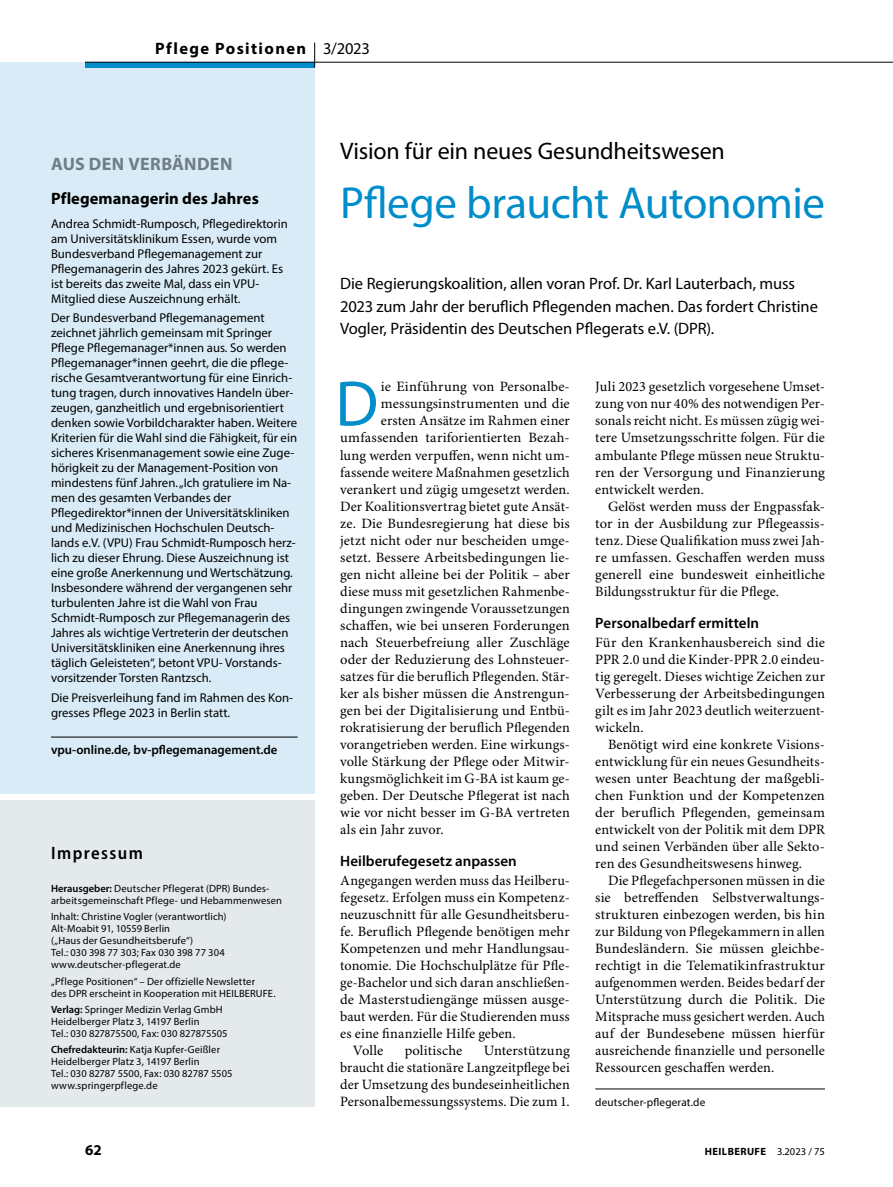
<style>
.page{position:relative;width:893px;height:1187px;background:#fff}
.page>*{position:absolute;margin:0;border:0;box-sizing:border-box;transform-origin:0 0}
.NoXML_Para_Kasten{font:64.65px "Myriad Pro";color:#008dca}
.NoXML_Para_Kasten-2{font:45px "Myriad Pro";letter-spacing:-.01em;color:#008dca}
.NoXML_Para_Kasten-3{font:24px "Myriad Pro";letter-spacing:-.01em;color:#000}
.t1{font:700 18px "Myriad Pro";letter-spacing:.02em;color:#707e85}
.Title_x{font:600 semi-condensed 18px "Myriad Pro";letter-spacing:.08em;color:#000}
.NoXML_Para_Kasten-4{font:16.5px/22.5px "Myriad Pro";letter-spacing:-.005em;color:#000}
.t2{font:700 16.5px "Myriad Pro";letter-spacing:.005em;color:#000}
.t3{font:700 16.5px "Myriad Pro";letter-spacing:.08em;color:#000}
.NoXML_Para_Indent{font:600 15px "Myriad Pro";letter-spacing:.005em;color:#000}
.t4{font:700 15px "Myriad Pro";color:#000}
.NoXML_Para_Initial_E{font:14.25px/17px "Minion Pro";letter-spacing:.005em;color:#000;text-align:justify}
.NoXML_Para_Indent-2{font:14.25px/17px "Minion Pro";letter-spacing:.005em;color:#000;text-align:justify}
.NoXML_Para_Kasten-5{font:14.25px/17px "Minion Pro";letter-spacing:.005em;color:#000;text-align:right}
.NoXML_Author_Portrai{font:14.25px "Minion Pro";letter-spacing:.005em;color:#000}
.NoXML_Source_Kasten{font:14.25px/17px "Minion Pro";letter-spacing:.01em;color:#000}
.NoXML_Author_Appendi{font:14.25px "Minion Pro";letter-spacing:.01em;color:#000}
.NoXML_SuperTitle_Edi{font:14.25px "Minion Pro";letter-spacing:.01em;color:#000}
.t5{font:12.75px/15px "Myriad Pro";color:#000}
.t6{font:600 12.75px "Myriad Pro";color:#000}
.t7{font:11.25px "Myriad Pro";letter-spacing:.015em;color:#000}
.NoXML_Para_Kasten-6{font:10.5px/12px "Myriad Pro";letter-spacing:.015em;color:#000}
.NoXML_Heading_Kasten{font:10.5px "Myriad Pro";letter-spacing:.015em;color:#000}
.t8{font:700 10.5px "Myriad Pro";letter-spacing:.04em;color:#000}
.s1{font-weight:400}
.s2{font-weight:600}
</style>
<div class="page">
<div style="left:0;top:62px;width:315px;height:731px;background:#d8ebf6"></div>
<div style="left:0;top:799px;width:315px;height:307px;background:#e4e9ec"></div>
<hr style="left:595px;top:1088px;width:230px;height:1px;background:#000">
<hr style="left:51px;top:736px;width:247px;height:1px;background:#000">
<div style="left:85px;top:62px;width:230px;height:5px;background:#008dca"></div>
<hr style="left:85px;top:62px;width:230px;height:1px;background:#000">
<hr style="left:315px;top:62px;width:578px;height:1px;background:#000">
<svg style="left:314px;top:43px;width:1px;height:24px"></svg>
<p class="t3" style="left:155px;top:37px;width:216px">Pflege Positionen <span class="s1">3/2023</span></p>
<p class="t1" style="left:51px;top:152px;width:183px">AUS DEN VERBÄNDEN</p>
<p class="t2" style="left:51px;top:188px;width:209px">Pflegemanagerin des Jahres</p>
<p class="t5" style="left:51px;top:216px;width:238px">Andrea Schmidt-Rumposch, Pflegedirektorin am Universitätsklinikum Essen, wurde vom Bundesverband Pflegemanagement zur Pflegemanagerin des Jahres 2023 gekürt. Es ist bereits das zweite Mal, dass ein VPU-Mitglied diese Auszeichnung erhält.</p>
<p class="t5" style="left:51px;top:310px;width:248px">Der Bundesverband Pflegemanagement zeichnet jährlich gemeinsam mit Springer Pflege Pflegemanager*innen aus. So werden Pflegemanager*innen geehrt, die die pflege&shy;rische Gesamtverantwortung für eine Einrich&shy;tung tragen, durch innovatives Handeln über&shy;zeugen, ganzheitlich und ergebnisorientiert denken sowie Vorbildcharakter haben. Weitere Kriterien für die Wahl sind die Fähigkeit, für ein sicheres Krisenmanagement sowie eine Zuge&shy;hörigkeit zu der Management-Position von mindestens fünf Jahren. „Ich gratuliere im Na&shy;men des gesamten Verbandes der Pflegedirektor*innen der Universitätskliniken und Medizinischen Hochschulen Deutsch&shy;lands e.V. (VPU) Frau Schmidt-Rumposch herz&shy;lich zu dieser Ehrung. Diese Auszeichnung ist eine große Anerkennung und Wertschätzung.<br>Insbesondere während der vergangenen sehr turbulenten Jahre ist die Wahl von Frau Schmidt-Rumposch zur Pflegemanagerin des Jahres als wichtige Vertreterin der deutschen Universitätskliniken eine Anerkennung ihres täglich Geleisteten“, betont VPU- Vorstands&shy;vorsitzender Torsten Rantzsch.</p>
<p class="t5" style="left:51px;top:689px;width:244px">Die Preisverleihung fand im Rahmen des Kon&shy;gresses Pflege 2023 in Berlin statt.</p>
<p class="t6" style="left:51px;top:741px;width:228px">vpu-online.de, bv-pflegemanagement.de</p>
<p class="Title_x" style="left:51px;top:842px;width:94px">Impressum</p>
<p class="NoXML_Para_Kasten-6" style="left:51px;top:882px;width:220px"><span class="s2">Herausgeber:</span> Deutscher Pflegerat (DPR) Bundes-</p>
<p class="NoXML_Heading_Kasten" style="left:51px;top:894px;width:232px">arbeitsgemeinschaft Pflege- und Hebammenwesen</p>
<p class="NoXML_Para_Kasten-6" style="left:51px;top:910px;width:177px">Inhalt: Christine Vogler (verantwortlich)<br>Alt-Moabit 91, 10559 Berlin<br>(„Haus der Gesundheitsberufe“)<br>Tel.: 030 398 77 303; Fax 030 398 77 304</p>
<p class="NoXML_Para_Kasten-6" style="left:51px;top:956px;width:206px;line-height:16.2px">www.deutscher-pflegerat.de<br>„Pflege Positionen“ – Der offizielle Newsletter</p>
<p class="NoXML_Para_Kasten-6" style="left:51px;top:984px;width:226px;line-height:16.2px">des DPR erscheint in Kooperation mit HEILBERUFE.<br><span class="s2">Verlag:</span> Springer Medizin Verlag GmbH</p>
<p class="NoXML_Para_Kasten-6" style="left:51px;top:1015px;width:178px">Heidelberger Platz 3, 14197 Berlin<br>Tel.: 030 827875500, Fax: 030 827875505</p>
<p class="NoXML_Para_Kasten-6" style="left:51px;top:1043px;width:171px"><span class="s2">Chefredakteurin:</span> Katja Kupfer-Geißler</p>
<p class="NoXML_Para_Kasten-6" style="left:51px;top:1055px;width:183px">Heidelberger Platz 3, 14197 Berlin<br>Tel.: 030 82787 5500, Fax: 030 82787 5505</p>
<p class="NoXML_Para_Kasten-6" style="left:51px;top:1079px;width:108px">www.springerpflege.de</p>
<p class="NoXML_Para_Kasten-3" style="left:340px;top:136px;width:386px">Vision für ein neues Gesundheitswesen</p>
<p class="NoXML_Para_Kasten-2" style="left:340px;top:175px;width:486px">Pflege braucht Autonomie</p>
<p class="NoXML_Para_Kasten-4" style="left:340px;top:272px;width:479px">Die Regierungskoalition, allen voran Prof. Dr. Karl Lauterbach, muss<br>2023 zum Jahr der beruflich Pflegenden machen. Das fordert Christine<br>Vogler, Präsidentin des Deutschen Pflegerats e.V. (DPR).</p>
<p class="NoXML_Para_Kasten-5" style="left:340px;top:379px;width:231px">ie Einführung von Personalbe&shy;messungsinstrumenten und die<br>ersten Ansätze im Rahmen einer umfassenden tariforientierten Bezah&shy;lung werden verpuffen, wenn nicht um&shy;fassende weitere Maßnahmen gesetzlich verankert und zügig umgesetzt werden.<br>Der Koalitionsvertrag bietet gute Ansät&shy;ze. Die Bundesregierung hat diese bis jetzt nicht oder nur bescheiden umge-</p>
<p class="NoXML_Source_Kasten" style="left:340px;top:549px;width:231px">setzt. Bessere Arbeitsbedingungen lie&shy;gen nicht alleine bei der Politik – aber</p>
<p class="NoXML_SuperTitle_Edi" style="left:340px;top:582px;width:231px">diese muss mit gesetzlichen Rahmenbe-</p>
<p class="NoXML_Para_Initial_E" style="left:340px;top:600px;width:231px">dingungen zwingende Voraussetzungen schaffen, wie bei unseren Forderungen nach Steuerbefreiung aller Zuschläge oder der Reduzierung des Lohnsteuer&shy;satzes für die beruflich Pflegenden. Stär&shy;ker als bisher müssen die Anstrengun&shy;gen bei der Digitalisierung und Entbü&shy;rokratisierung der beruflich Pflegenden vorangetrieben werden. Eine wirkungs&shy;volle Stärkung der Pflege oder Mitwir&shy;kungsmöglichkeit im G-BA ist kaum ge-</p>
<p class="NoXML_Para_Indent-2" style="left:340px;top:787px;width:231px">geben. Der Deutsche Pflegerat ist nach wie vor nicht besser im G-BA vertreten als ein Jahr zuvor.</p>
<p class="NoXML_Para_Indent" style="left:340px;top:851px;width:178px">Heilberufegesetz anpassen</p>
<p class="NoXML_Para_Indent-2" style="left:340px;top:872px;width:231px">Angegangen werden muss das Heilberu&shy;fegesetz. Erfolgen muss ein Kompetenz-</p>
<p class="NoXML_Para_Indent-2" style="left:340px;top:906px;width:231px">neuzuschnitt für alle Gesundheitsberu&shy;fe. Beruflich Pflegende benötigen mehr Kompetenzen und mehr Handlungsau-</p>
<p class="NoXML_Para_Indent-2" style="left:340px;top:957px;width:231px">tonomie. Die Hochschulplätze für Pfle&shy;ge-Bachelor und sich daran anschließen&shy;de Masterstudiengänge müssen ausge-</p>
<p class="NoXML_Para_Indent-2" style="left:340px;top:1008px;width:231px">baut werden. Für die Studierenden muss</p>
<p class="NoXML_Para_Indent-2" style="left:340px;top:1025px;width:177px">es eine finanzielle Hilfe geben.</p>
<p class="NoXML_Para_Indent-2" style="left:353px;top:1042px;width:32px">Volle</p>
<p class="NoXML_Para_Indent-2" style="left:405px;top:1042px;width:59px">politische</p>
<p class="NoXML_Para_Kasten" style="left:335px;top:364px;width:45px">D</p>
<p class="NoXML_Para_Indent-2" style="left:340px;top:1042px;width:231px;text-align:right">Unterstützung<br>braucht die stationäre Langzeitpflege bei</p>
<p class="NoXML_Author_Portrai" style="left:340px;top:1075px;width:231px">der Umsetzung des bundeseinheitlichen</p>
<p class="NoXML_Author_Appendi" style="left:340px;top:1092px;width:231px">Personalbemessungssystems. Die zum 1.</p>
<p class="NoXML_Author_Portrai" style="left:595px;top:378px;width:231px">Juli 2023 gesetzlich vorgesehene Umset-</p>
<p class="NoXML_Para_Initial_E" style="left:595px;top:396px;width:231px">zung von nur 40% des notwendigen Per&shy;sonals reicht nicht. Es müssen zügig wei&shy;tere Umsetzungsschritte folgen. Für die ambulante Pflege müssen neue Struktu&shy;ren der Versorgung und Finanzierung entwickelt werden.</p>
<p class="NoXML_Para_Initial_E" style="left:595px;top:498px;width:231px;text-indent:13px">Gelöst werden muss der Engpassfak&shy;tor in der Ausbildung zur Pflegeassis&shy;tenz. Diese Qualifikation muss zwei Jah&shy;re umfassen. Geschaffen werden muss generell eine bundesweit einheitliche Bildungsstruktur für die Pflege.</p>
<p class="NoXML_Para_Indent" style="left:595px;top:613px;width:165px">Personalbedarf ermitteln</p>
<p class="NoXML_Para_Initial_E" style="left:595px;top:634px;width:231px">Für den Krankenhausbereich sind die PPR 2.0 und die Kinder-PPR 2.0 eindeu&shy;tig geregelt. Dieses wichtige Zeichen zur Verbesserung der Arbeitsbedingungen gilt es im Jahr 2023 deutlich weiterzuent&shy;wickeln.</p>
<p class="NoXML_Para_Initial_E" style="left:595px;top:736px;width:231px;text-indent:13px">Benötigt wird eine konkrete Visions&shy;entwicklung für ein neues Gesundheits&shy;wesen unter Beachtung der maßgebli&shy;chen Funktion und der Kompetenzen der beruflich Pflegenden, gemeinsam entwickelt von der Politik mit dem DPR und seinen Verbänden über alle Sekto&shy;ren des Gesundheitswesens hinweg.</p>
<p class="NoXML_Para_Initial_E" style="left:595px;top:872px;width:231px;text-indent:13px">Die Pflegefachpersonen müssen in die sie betreffenden Selbstverwaltungs&shy;strukturen einbezogen werden, bis hin zur Bildung von Pflegekammern in allen Bundesländern. Sie müssen gleichbe&shy;rechtigt in die Telematikinfrastruktur aufgenommen werden. Beides bedarf der Unterstützung durch die Politik. Die Mitsprache muss gesichert werden. Auch auf der Bundesebene müssen hierfür ausreichende finanzielle und personelle Ressourcen geschaffen werden.</p>
<p class="t7" style="left:595px;top:1095px;width:112px">deutscher-pflegerat.de</p>
<p class="t4" style="left:85px;top:1139px;width:18px">62</p>
<p class="t8" style="left:705px;top:1144px;width:122px">HEILBERUFE <span class="s1">3.2023 / 75</span></p>
</div>
